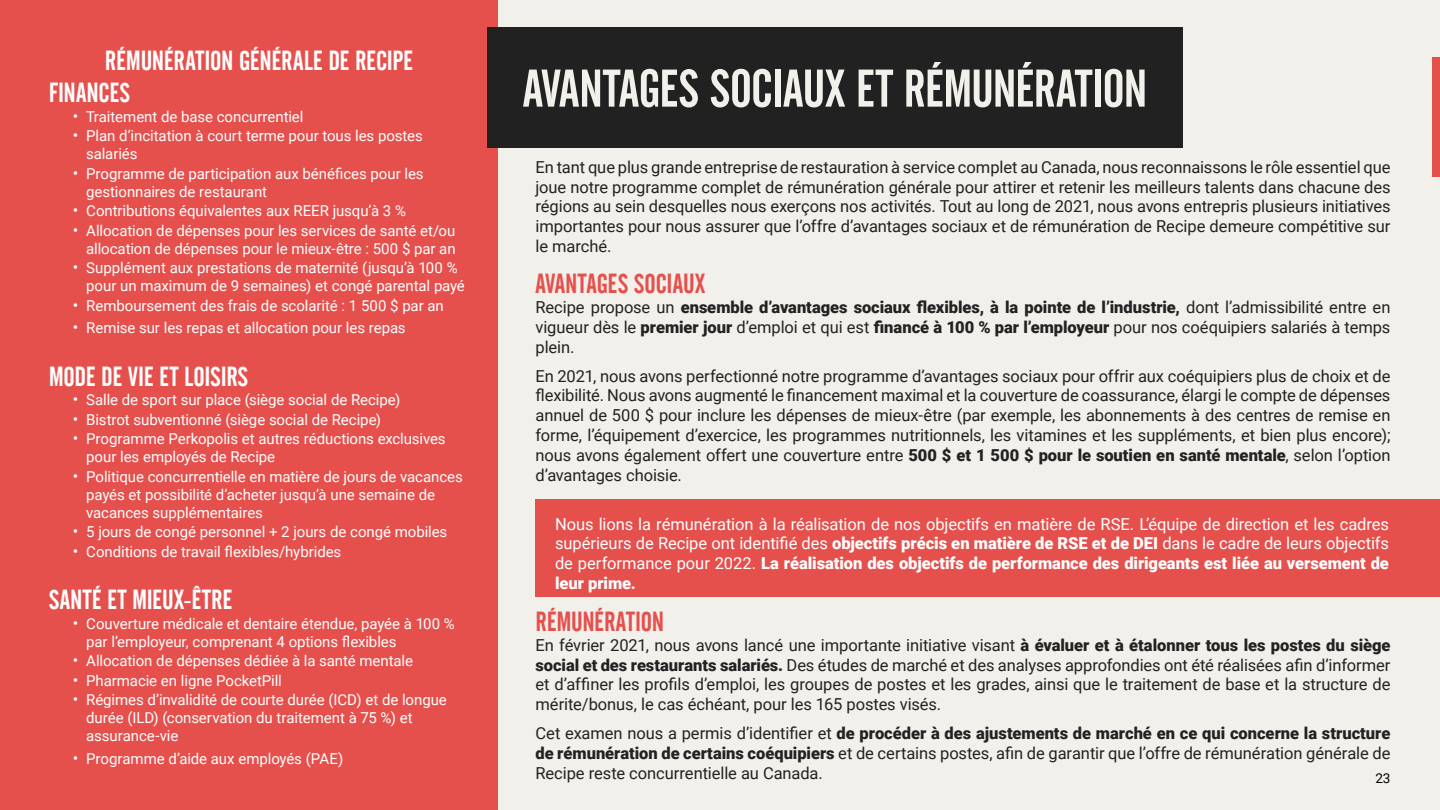
<style>
.page{position:relative;width:1440px;height:810px;background:#f2f0eb}
.page>*{position:absolute;margin:0;border:0;box-sizing:border-box;transform-origin:0 0}
.t1{font:52.5px "Alternate Gothic No 2 BT";letter-spacing:-.015em;color:#f2f0eb}
.t2{font:27px/32.4px "Alternate Gothic No 2 BT";letter-spacing:-.005em;color:#fff}
.t3{font:27px "Alternate Gothic No 2 BT";letter-spacing:-.005em;color:#e5504d}
.t4{font:16.5px/19.8px "Roboto";letter-spacing:-.005em;color:#222;text-align:justify}
.t5{font:16.5px/19.8px "Roboto";letter-spacing:-.005em;color:#fff;text-align:justify}
.t6{font:15px/18px "Roboto";letter-spacing:-.005em;color:#fff}
.t7{font:13.5px "Roboto";color:#000}
.s1{font-size:16.5px}
.s2{font-weight:900}
</style>
<div class="page">
<div style="left:1432px;top:57px;width:8px;height:120px;background:#e5504d"></div>
<div style="left:0;top:0;width:498px;height:810px;background:#e5504d"></div>
<div style="left:536px;top:500px;width:904px;height:97px;background:#e5504d"></div>
<div style="left:488px;top:28px;width:695px;height:120px;background:#212121"></div>
<h2 class="t2" style="left:49px;top:45px;width:366px;text-indent:56px">RÉMUNÉRATION GÉNÉRALE DE RECIPE<br>FINANCES</h2>
<p class="t6" style="left:73px;top:107px;width:232px"><span class="s1">•</span> Traitement de base concurrentiel</p>
<p class="t6" style="left:86px;top:127px;width:338px;text-indent:-14px"><span class="s1">•</span> Plan d’incitation à court terme pour tous les postes salariés</p>
<p class="t6" style="left:86px;top:164px;width:339px;text-indent:-14px"><span class="s1">•</span> Programme de participation aux bénéfices pour les gestionnaires de restaurant</p>
<p class="t6" style="left:73px;top:202px;width:335px"><span class="s1">•</span> Contributions équivalentes aux REER jusqu’à 3 %</p>
<p class="t6" style="left:73px;top:221px;width:384px;text-align:right"><span class="s1">•</span> Allocation de dépenses pour les services de santé et/ou allocation de dépenses pour le mieux-être : 500 $ par an</p>
<p class="t6" style="left:86px;top:259px;width:380px;text-indent:-14px"><span class="s1">•</span> Supplément aux prestations de maternité (jusqu’à 100 % pour un maximum de 9 semaines) et congé parental payé</p>
<p class="t6" style="left:73px;top:296px;width:373px"><span class="s1">•</span> Remboursement des frais de scolarité : 1 500 $ par an</p>
<p class="t6" style="left:73px;top:319px;width:334px"><span class="s1">•</span> Remise sur les repas et allocation pour les repas</p>
<h2 class="t2" style="left:49px;top:360px;width:201px">MODE DE VIE ET LOISIRS</h2>
<p class="t6" style="left:73px;top:390px;width:329px"><span class="s1">•</span> Salle de sport sur place (siège social de Recipe)</p>
<p class="t6" style="left:73px;top:410px;width:310px"><span class="s1">•</span> Bistrot subventionné (siège social de Recipe)</p>
<p class="t6" style="left:86px;top:429px;width:361px;text-indent:-14px"><span class="s1">•</span> Programme Perkopolis et autres réductions exclusives pour les employés de Recipe</p>
<p class="t6" style="left:86px;top:467px;width:378px;text-indent:-14px"><span class="s1">•</span> Politique concurrentielle en matière de jours de vacances payés et possibilité d’acheter jusqu’à une semaine de vacances supplémentaires</p>
<p class="t6" style="left:73px;top:522px;width:376px"><span class="s1">•</span> 5 jours de congé personnel + 2 jours de congé mobiles</p>
<p class="t6" style="left:73px;top:542px;width:270px"><span class="s1">•</span> Conditions de travail flexibles/hybrides</p>
<h2 class="t2" style="left:49px;top:584px;width:185px">SANTÉ ET MIEUX-ÊTRE</h2>
<p class="t6" style="left:86px;top:614px;width:370px;text-indent:-14px"><span class="s1">•</span> Couverture médicale et dentaire étendue, payée à 100 % par l’employeur, comprenant 4 options flexibles</p>
<p class="t6" style="left:73px;top:651px;width:342px"><span class="s1">•</span> Allocation de dépenses dédiée à la santé mentale</p>
<p class="t6" style="left:73px;top:671px;width:211px"><span class="s1">•</span> Pharmacie en ligne PocketPill</p>
<p class="t6" style="left:86px;top:690px;width:362px;text-indent:-14px"><span class="s1">•</span> Régimes d’invalidité de courte durée (ICD) et de longue durée (ILD) (conservation du traitement à 75 %) et assurance-vie</p>
<p class="t6" style="left:73px;top:749px;width:272px"><span class="s1">•</span> Programme d’aide aux employés (PAE)</p>
<h1 class="t1" style="left:523px;top:59px;width:626px">AVANTAGES SOCIAUX ET RÉMUNÉRATION</h1>
<p class="t4" style="left:536px;top:156px;width:857px">En tant que plus grande entreprise de restauration à service complet au Canada, nous reconnaissons le rôle essentiel que joue notre programme complet de rémunération générale pour attirer et retenir les meilleurs talents dans chacune des régions au sein desquelles nous exerçons nos activités. Tout au long de 2021, nous avons entrepris plusieurs initiatives importantes pour nous assurer que l’offre d’avantages sociaux et de rémunération de Recipe demeure compétitive sur le marché.</p>
<h2 class="t3" style="left:536px;top:269px;width:171px">AVANTAGES SOCIAUX</h2>
<p class="t4" style="left:536px;top:297px;width:857px">Recipe propose un <span class="s2">ensemble d’avantages sociaux flexibles, à la pointe de l’industrie,</span> dont l’admissibilité entre en vigueur dès le <span class="s2">premier jour</span> d’emploi et qui est <span class="s2">financé à 100 % par l’employeur</span> pour nos coéquipiers salariés à temps plein.</p>
<p class="t4" style="left:535px;top:365px;width:857px">En 2021, nous avons perfectionné notre programme d’avantages sociaux pour offrir aux coéquipiers plus de choix et de flexibilité. Nous avons augmenté le financement maximal et la couverture de coassurance, élargi le compte de dépenses annuel de 500 $ pour inclure les dépenses de mieux-être (par exemple, les abonnements à des centres de remise en forme, l’équipement d’exercice, les programmes nutritionnels, les vitamines et les suppléments, et bien plus encore); nous avons également offert une couverture entre <span class="s2">500 $ et 1 500 $ pour le soutien en santé mentale</span>, selon l’option d’avantages choisie.</p>
<p class="t5" style="left:555px;top:513px;width:835px">Nous lions la rémunération à la réalisation de nos objectifs en matière de RSE. L’équipe de direction et les cadres supérieurs de Recipe ont identifié des <span class="s2">objectifs précis en matière de RSE et de DEI</span> dans le cadre de leurs objectifs de performance pour 2022. <span class="s2">La réalisation des objectifs de performance des dirigeants est liée au versement de leur prime.</span></p>
<h2 class="t3" style="left:536px;top:607px;width:130px">RÉMUNÉRATION</h2>
<p class="t4" style="left:536px;top:634px;width:857px">En février 2021, nous avons lancé une importante initiative visant <span class="s2">à évaluer et à étalonner tous les postes du siège social et des restaurants salariés.</span> Des études de marché et des analyses approfondies ont été réalisées afin d’informer et d’affiner les profils d’emploi, les groupes de postes et les grades, ainsi que le traitement de base et la structure de mérite/bonus, le cas échéant, pour les 165 postes visés.</p>
<p class="t4" style="left:536px;top:723px;width:856px">Cet examen nous a permis d’identifier et <span class="s2">de procéder à des ajustements de marché en ce qui concerne la structure de rémunération de certains coéquipiers</span> et de certains postes, afin de garantir que l’offre de rémunération générale de Recipe reste concurrentielle au Canada.</p>
<p class="t7" style="left:1375px;top:769px;width:17px">23</p>
</div>
